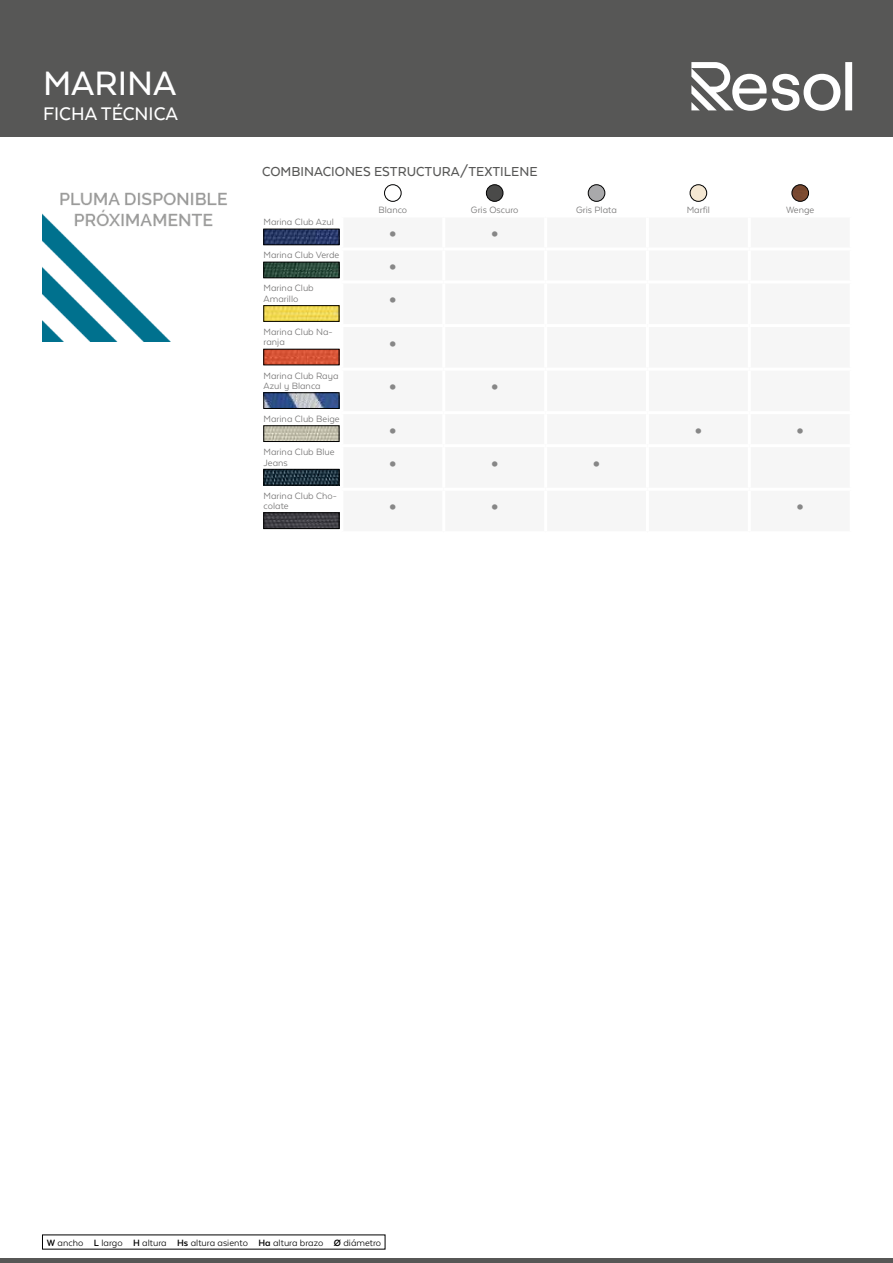
<style>
.page{position:relative;width:893px;height:1263px;background:#fff}
.page>*{position:absolute;margin:0;border:0;box-sizing:border-box;transform-origin:0 0}
.t1{font:500 39px "Texta Alt";color:#fff}
.t2{font:700 31.5px "Texta Alt";color:#878787}
.t3{font:500 21px "Texta Alt";color:#fff}
.t4{font:500 15px "Texta Alt";color:#575756}
.t5{font:10.5px/10.5px "Texta Alt";color:#706f6f}
.t6{font:10.5px "Texta Alt";color:#000}
.s1{font-weight:700}
</style>
<div class="page">
<hr style="left:0;top:1259px;width:893px;height:4px;background:#575756">
<div style="left:0;top:0;width:893px;height:137px;background:#575756"></div>
<svg style="left:691px;top:62px;width:161px;height:49px"></svg>
<img style="left:384px;top:185px;width:17px;height:16px;border-radius:8px">
<div style="left:384px;top:185px;width:17px;height:16px;border:1px solid #000;border-radius:50%"></div>
<img style="left:486px;top:185px;width:17px;height:16px;border-radius:8px">
<div style="left:486px;top:185px;width:17px;height:16px;border:1px solid #000;border-radius:50%"></div>
<img style="left:588px;top:185px;width:17px;height:16px;border-radius:8px">
<div style="left:588px;top:185px;width:17px;height:16px;border:1px solid #000;border-radius:50%"></div>
<img style="left:690px;top:185px;width:17px;height:16px;border-radius:8px">
<div style="left:690px;top:185px;width:17px;height:16px;border:1px solid #000;border-radius:50%"></div>
<img style="left:792px;top:185px;width:16px;height:16px;border-radius:8px">
<div style="left:792px;top:185px;width:17px;height:16px;border:1px solid #000;border-radius:50%"></div>
<img style="left:266px;top:231px;width:71px;height:12px">
<div style="left:264px;top:229px;width:75px;height:16px;border:1px solid #000"></div>
<img style="left:266px;top:264px;width:71px;height:12px">
<div style="left:264px;top:262px;width:75px;height:16px;border:1px solid #000"></div>
<img style="left:266px;top:307px;width:71px;height:12px">
<div style="left:264px;top:305px;width:75px;height:16px;border:1px solid #000"></div>
<img style="left:266px;top:351px;width:71px;height:12px">
<img style="left:266px;top:395px;width:71px;height:12px">
<div style="left:264px;top:393px;width:75px;height:16px;border:1px solid #000"></div>
<img style="left:266px;top:428px;width:71px;height:12px">
<div style="left:264px;top:426px;width:75px;height:16px;border:1px solid #000"></div>
<img style="left:266px;top:471px;width:71px;height:12px">
<div style="left:264px;top:469px;width:75px;height:16px;border:1px solid #000"></div>
<img style="left:266px;top:515px;width:71px;height:12px">
<div style="left:264px;top:513px;width:75px;height:16px;border:1px solid #000"></div>
<img style="left:43px;top:192px;width:184px;height:150px">
<h1 class="t1" style="left:43px;top:63px;width:135px">MARINA</h1>
<h3 class="t3" style="left:43px;top:103px;width:136px">FICHA TÉCNICA</h3>
<h3 class="t4" style="left:262px;top:164px;width:277px">COMBINACIONES ESTRUCTURA/TEXTILENE</h3>
<p class="t5" style="left:378px;top:205px;width:30px">Blanco</p>
<p class="t5" style="left:471px;top:205px;width:49px">Gris Oscuro</p>
<p class="t5" style="left:576px;top:205px;width:42px">Gris Plata</p>
<p class="t5" style="left:687px;top:205px;width:25px">Marfil</p>
<p class="t5" style="left:786px;top:205px;width:30px">Wenge</p>
<p class="t5" style="left:264px;top:217px;width:72px">Marina Club Azul</p>
<h2 class="t2" style="left:388px;top:215px;width:12px">•</h2>
<h2 class="t2" style="left:490px;top:215px;width:12px">•</h2>
<p class="t5" style="left:264px;top:250px;width:77px">Marina Club Verde</p>
<h2 class="t2" style="left:388px;top:248px;width:12px">•</h2>
<p class="t5" style="left:264px;top:283px;width:52px">Marina Club<br>Amarillo</p>
<h2 class="t2" style="left:388px;top:282px;width:12px">•</h2>
<p class="t5" style="left:264px;top:326px;width:71px">Marina Club Na&shy;ranja</p>
<p class="t5" style="left:264px;top:370px;width:76px">Marina Club Raya<br>Azul y Blanca</p>
<p class="t5" style="left:264px;top:413px;width:78px">Marina Club Beige</p>
<p class="t5" style="left:264px;top:447px;width:73px">Marina Club Blue<br>Jeans</p>
<p class="t5" style="left:264px;top:490px;width:75px">Marina Club Cho&shy;colate</p>
<h2 class="t2" style="left:388px;top:325px;width:12px">•</h2>
<h2 class="t2" style="left:388px;top:369px;width:12px">•</h2>
<h2 class="t2" style="left:490px;top:369px;width:12px">•</h2>
<h2 class="t2" style="left:388px;top:412px;width:12px">•</h2>
<h2 class="t2" style="left:693px;top:412px;width:12px">•</h2>
<h2 class="t2" style="left:795px;top:412px;width:12px">•</h2>
<h2 class="t2" style="left:388px;top:445px;width:12px">•</h2>
<h2 class="t2" style="left:490px;top:445px;width:12px">•</h2>
<h2 class="t2" style="left:591px;top:445px;width:12px">•</h2>
<h2 class="t2" style="left:388px;top:489px;width:12px">•</h2>
<h2 class="t2" style="left:490px;top:489px;width:12px">•</h2>
<h2 class="t2" style="left:795px;top:489px;width:12px">•</h2>
<p class="t6" style="left:47px;top:1237px;width:336px"><span class="s1">W</span> ancho <span class="s1">L</span> largo <span class="s1">H</span> altura <span class="s1">Hs</span> altura asiento <span class="s1">Ha</span> altura brazo <span class="s1">Ø</span> diámetro</p>
</div>
